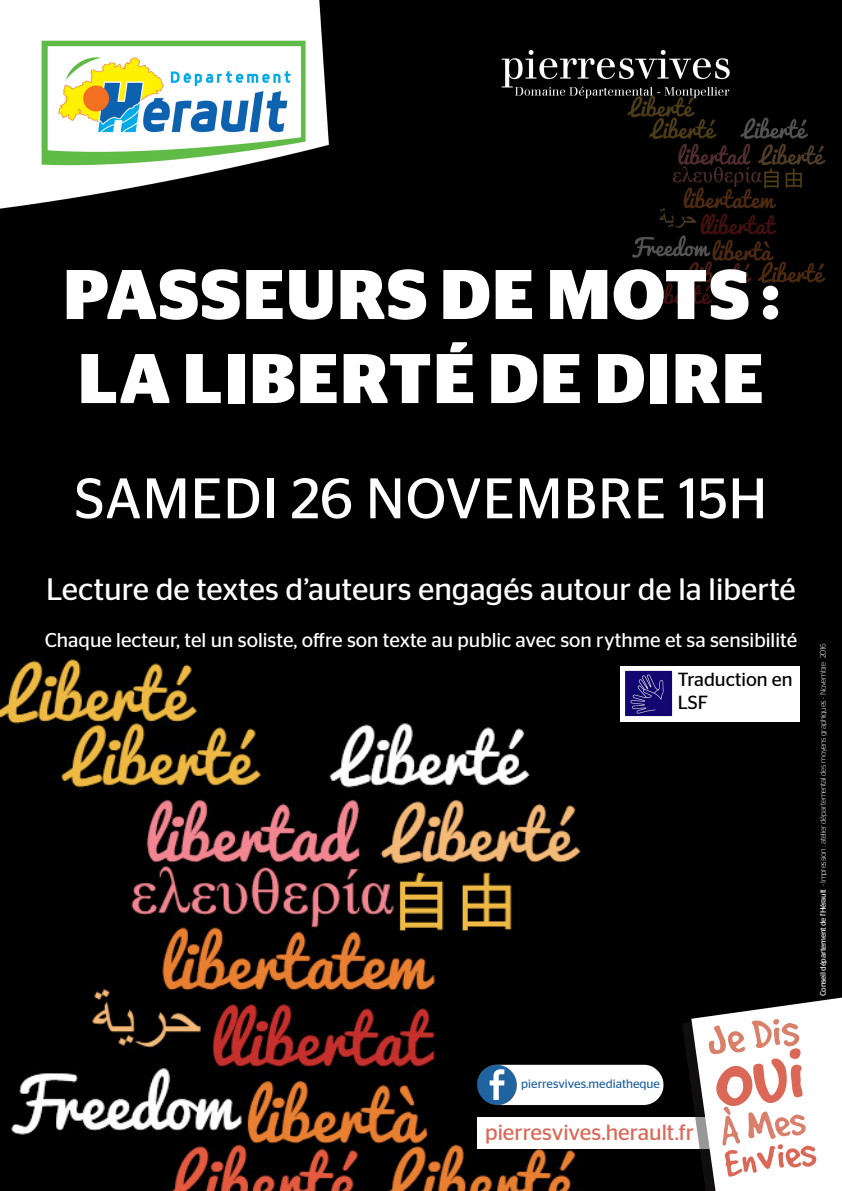
<style>
.page{position:relative;width:842px;height:1191px;background:#000}
.page>*{position:absolute;margin:0;border:0;box-sizing:border-box;transform-origin:0 0}
.t1{font:700 70px "Stag Sans";letter-spacing:.02em;color:#fff}
.t2{font:57px "Stag Sans";letter-spacing:.02em;color:#fff}
.t3{font:50.7px "Good Dog";color:#d98068}
.t4{font:45.6px "Good Dog";color:#db6757}
.t5{font:45.6px "Good Dog";color:#d9806c}
.t6{font:31px "Stag Sans";color:#fff}
.t7{font:22px "Stag Sans";color:#db6757}
.t8{font:20px "Stag Sans";color:#fff}
.t9{font:19px/22.8px "Stag Sans";color:#000}
.t10{font:12.3px "Stag Sans";color:#1f63a1}
.t11{font:300 8px "Stag Sans";letter-spacing:-.03em;color:#fff}
.s1{font-weight:400}
</style>
<div class="page">
<img style="left:0;top:659px;width:800px;height:532px">
<img style="left:627px;top:104px;width:199px;height:201px">
<div style="left:477px;top:1117px;width:283px;height:31px;background:#fff"></div>
<div style="left:683px;top:994px;width:159px;height:197px;background:#231f20;opacity:.47"></div>
<img style="left:501px;top:49px;width:229px;height:55px">
<img style="left:0;top:0;width:329px;height:209px">
<img style="left:475px;top:1059px;width:195px;height:52px">
<div style="left:620px;top:666px;width:179px;height:56px;background:#fff"></div>
<img style="left:625px;top:671px;width:47px;height:45px">
<svg style="left:691px;top:997px;width:151px;height:194px"></svg>
<p class="t1" style="left:63px;top:254px;width:718px">PASSEURS DE MOTS :</p>
<p class="t1" style="left:78px;top:338px;width:687px">LA LIBERTÉ DE DIRE</p>
<p class="t2" style="left:75px;top:466px;width:694px">SAMEDI 26 NOVEMBRE 15H</p>
<p class="t6" style="left:46px;top:572px;width:751px">Lecture de textes d’auteurs engagés autour de la liberté</p>
<p class="t8" style="left:45px;top:628px;width:754px">Chaque lecteur, tel un soliste, offre son texte au public avec son rythme et sa sensibilité</p>
<p class="t9" style="left:678px;top:668px;width:116px">Traduction en<br>LSF</p>
<p class="t10" style="left:521px;top:1077px;width:140px">pierresvives.mediatheque</p>
<p class="t3" style="left:704px;top:1015px;width:93px;rotate:-8deg">Je Dis</p>
<p class="t11" style="left:818px;top:996px;width:354px;rotate:-90deg"><span class="s1">Conseil département de l’Hérault</span> - Impression : atelier départemental des moyens graphiques - Novembre 2016</p>
<p class="t7" style="left:485px;top:1120px;width:210px">pierresvives.herault.fr</p>
<p class="t5" style="left:717px;top:1108px;width:87px;rotate:-8deg">À Mes</p>
<p class="t4" style="left:721px;top:1140px;width:93px;rotate:-8deg">Envies</p>
</div>
